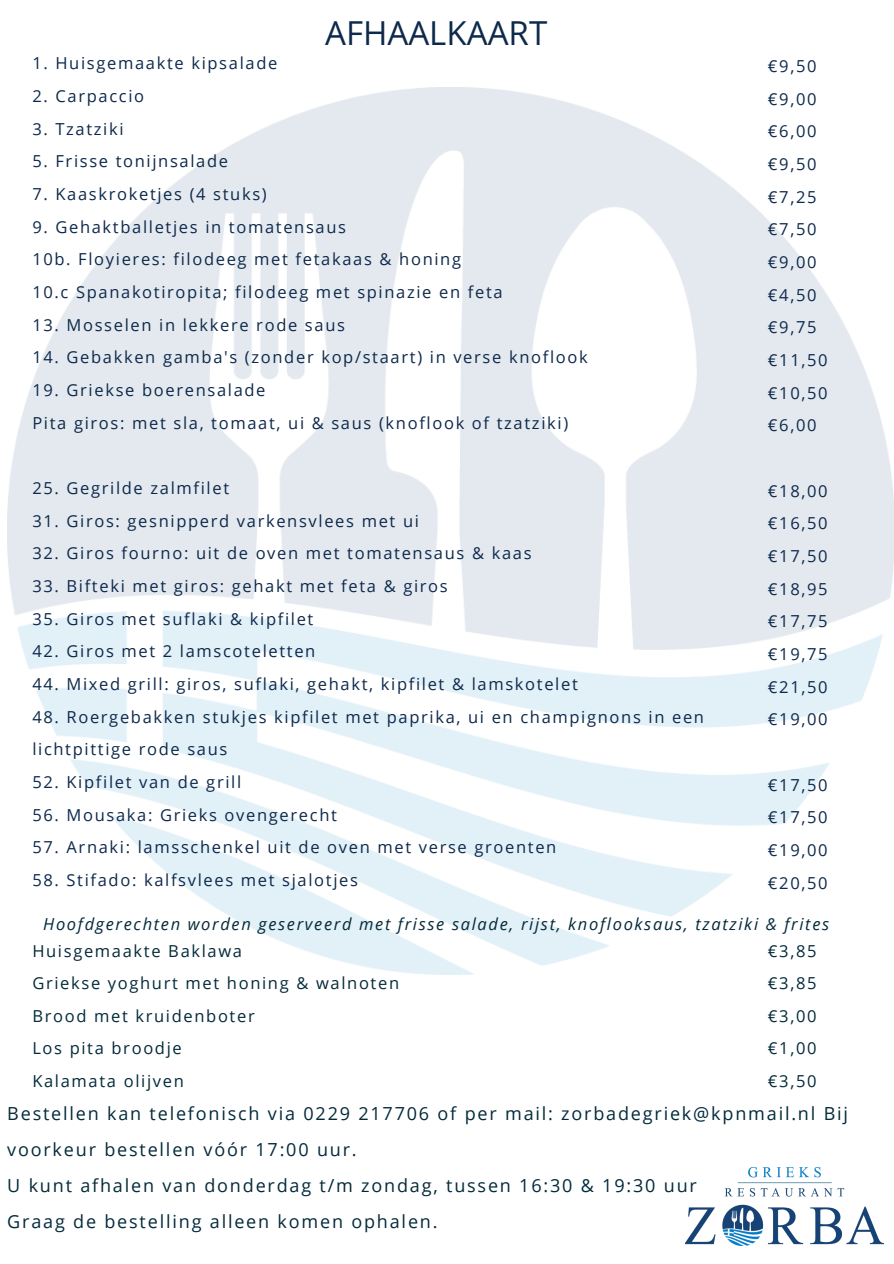
<style>
.page{position:relative;width:894px;height:1264px;background:#fff}
.page>*{position:absolute;margin:0;border:0;box-sizing:border-box;transform-origin:0 0}
.t1{font:33px "Open Sans";color:#0d294b}
.t2{font:18px/36px "Open Sans";letter-spacing:.1em;color:#042a3a}
.t3{font:16.5px/32.7px "Open Sans";letter-spacing:.1em;color:#0d294b}
.t4{font:16.5px "Open Sans";letter-spacing:.1em;color:#042a3a}
.t5{font:italic 16.5px "Open Sans";letter-spacing:.1em;color:#042a3a}
</style>
<div class="page">
<img style="left:685px;top:1167px;width:198px;height:78px">
<img style="left:7px;top:88px;width:886px;height:886px">
<p class="t1" style="left:325px;top:10px;width:223px">AFHAALKAART</p>
<p class="t3" style="left:32px;top:46px;width:246px">1. Huisgemaakte kipsalade</p>
<p class="t3" style="left:32px;top:79px;width:113px">2. Carpaccio</p>
<p class="t3" style="left:32px;top:112px;width:93px">3. Tzatziki</p>
<p class="t3" style="left:32px;top:144px;width:197px">5. Frisse tonijnsalade</p>
<p class="t3" style="left:32px;top:177px;width:236px">7. Kaaskroketjes (4 stuks)</p>
<p class="t3" style="left:32px;top:210px;width:315px">9. Gehaktballetjes in tomatensaus</p>
<p class="t3" style="left:32px;top:242px;width:430px">10b. Floyieres: filodeeg met fetakaas &amp; honing</p>
<p class="t3" style="left:32px;top:275px;width:471px">10.c Spanakotiropita; filodeeg met spinazie en feta</p>
<p class="t3" style="left:32px;top:308px;width:314px">13. Mosselen in lekkere rode saus</p>
<p class="t3" style="left:32px;top:340px;width:556px">14. Gebakken gamba's (zonder kop/staart) in verse knoflook</p>
<p class="t3" style="left:32px;top:373px;width:235px">19. Griekse boerensalade</p>
<p class="t3" style="left:32px;top:406px;width:537px">Pita giros: met sla, tomaat, ui &amp; saus (knoflook of tzatziki)</p>
<p class="t3" style="left:32px;top:471px;width:198px">25. Gegrilde zalmfilet</p>
<p class="t3" style="left:32px;top:504px;width:388px">31. Giros: gesnipperd varkensvlees met ui</p>
<p class="t3" style="left:32px;top:536px;width:500px">32. Giros fourno: uit de oven met tomatensaus &amp; kaas</p>
<p class="t3" style="left:32px;top:569px;width:417px">33. Bifteki met giros: gehakt met feta &amp; giros</p>
<p class="t3" style="left:32px;top:602px;width:282px">35. Giros met suflaki &amp; kipfilet</p>
<p class="t3" style="left:32px;top:634px;width:284px">42. Giros met 2 lamscoteletten</p>
<p class="t3" style="left:32px;top:667px;width:547px">44. Mixed grill: giros, suflaki, gehakt, kipfilet &amp; lamskotelet</p>
<p class="t3" style="left:32px;top:700px;width:673px">48. Roergebakken stukjes kipfilet met paprika, ui en champignons in een lichtpittige rode saus</p>
<p class="t3" style="left:32px;top:765px;width:210px">52. Kipfilet van de grill</p>
<p class="t3" style="left:32px;top:797px;width:306px">56. Mousaka: Grieks ovengerecht</p>
<p class="t3" style="left:32px;top:830px;width:525px">57. Arnaki: lamsschenkel uit de oven met verse groenten</p>
<p class="t3" style="left:32px;top:863px;width:327px">58. Stifado: kalfsvlees met sjalotjes</p>
<p class="t3" style="left:767px;top:49px;width:50px">€9,50</p>
<p class="t3" style="left:767px;top:82px;width:50px">€9,00</p>
<p class="t3" style="left:767px;top:115px;width:50px">€6,00</p>
<p class="t3" style="left:767px;top:147px;width:50px">€9,50</p>
<p class="t3" style="left:767px;top:180px;width:50px">€7,25</p>
<p class="t3" style="left:767px;top:212px;width:50px">€7,50</p>
<p class="t3" style="left:767px;top:245px;width:50px">€9,00</p>
<p class="t3" style="left:767px;top:278px;width:50px">€4,50</p>
<p class="t3" style="left:767px;top:310px;width:50px">€9,75</p>
<p class="t3" style="left:767px;top:343px;width:61px">€11,50</p>
<p class="t3" style="left:767px;top:376px;width:61px">€10,50</p>
<p class="t3" style="left:767px;top:408px;width:50px">€6,00</p>
<p class="t3" style="left:767px;top:474px;width:61px">€18,00</p>
<p class="t3" style="left:767px;top:506px;width:61px">€16,50</p>
<p class="t3" style="left:767px;top:539px;width:61px">€17,50</p>
<p class="t3" style="left:767px;top:572px;width:61px">€18,95</p>
<p class="t3" style="left:767px;top:604px;width:61px">€17,75</p>
<p class="t3" style="left:767px;top:637px;width:61px">€19,75</p>
<p class="t3" style="left:767px;top:670px;width:61px">€21,50</p>
<p class="t3" style="left:767px;top:702px;width:61px">€19,00</p>
<p class="t3" style="left:767px;top:768px;width:61px">€17,50</p>
<p class="t3" style="left:767px;top:800px;width:61px">€17,50</p>
<p class="t3" style="left:767px;top:833px;width:61px">€19,00</p>
<p class="t3" style="left:767px;top:866px;width:61px">€20,50</p>
<p class="t5" style="left:43px;top:912px;width:787px">Hoofdgerechten worden geserveerd met frisse salade, rijst, knoflooksaus, tzatziki &amp; frites</p>
<p class="t4" style="left:32px;top:939px;width:211px">Huisgemaakte Baklawa</p>
<p class="t4" style="left:32px;top:971px;width:368px">Griekse yoghurt met honing &amp; walnoten</p>
<p class="t4" style="left:767px;top:939px;width:50px">€3,85</p>
<p class="t4" style="left:767px;top:971px;width:50px">€3,85</p>
<p class="t4" style="left:32px;top:1003px;width:224px">Brood met kruidenboter</p>
<p class="t4" style="left:32px;top:1036px;width:151px">Los pita broodje</p>
<p class="t4" style="left:32px;top:1069px;width:153px">Kalamata olijven</p>
<p class="t4" style="left:767px;top:1003px;width:50px">€3,00</p>
<p class="t4" style="left:767px;top:1036px;width:50px">€1,00</p>
<p class="t4" style="left:767px;top:1069px;width:50px">€3,50</p>
<p class="t2" style="left:7px;top:1095px;width:842px">Bestellen kan telefonisch via 0229 217706 of per mail: zorbadegriek@kpnmail.nl Bij voorkeur bestellen vóór 17:00 uur.</p>
<p class="t2" style="left:7px;top:1167px;width:691px">U kunt afhalen van donderdag t/m zondag, tussen 16:30 &amp; 19:30 uur</p>
<p class="t2" style="left:7px;top:1203px;width:431px">Graag de bestelling alleen komen ophalen.</p>
</div>
